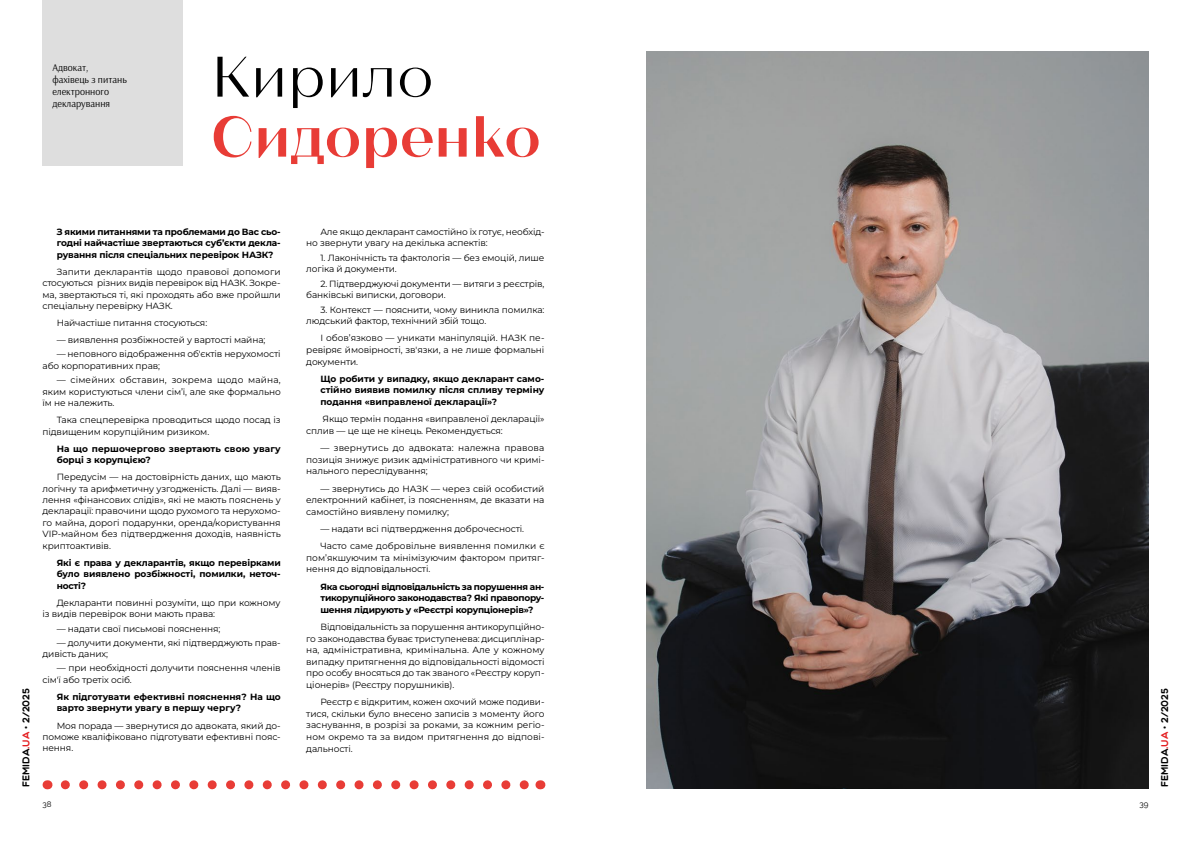
<style>
.page{position:relative;width:1191px;height:842px;background:#fff}
.page>*{position:absolute;margin:0;border:0;box-sizing:border-box;transform-origin:0 0}
.Заголовок{font:57px "Kyiv Type Sans Bold 3";color:#e83c36}
.Заголовок-2{font:57px "Kyiv Type Sans Regular 3";color:#000}
.Посада{font:10px "Arsenal";color:#000}
.t1{font:10px "Multicolore";color:#000}
.Text{font:9px/11.6px "Montserrat";letter-spacing:-.01em;color:#000;text-align:justify}
.Intervyu{font:700 9px/11.4px "Montserrat";letter-spacing:-.005em;color:#000;text-align:justify}
.t2{font:8px "Raleway";color:#000}
.s1{color:#e41f21}
</style>
<div class="page">
<div style="left:43px;top:0;width:140px;height:166px;background:#dedede"></div>
<svg style="left:65px;top:780px;width:464px;height:9px"></svg>
<img style="left:646px;top:51px;width:502px;height:737px">
<p class="Посада" style="left:52px;top:61px;width:38px">Адвокат,</p>
<p class="Посада" style="left:52px;top:73px;width:76px">фахівець з питань</p>
<p class="Посада" style="left:52px;top:85px;width:58px">електронного</p>
<p class="Посада" style="left:52px;top:97px;width:59px">декларування</p>
<p class="Заголовок-2" style="left:210px;top:38px;width:224px">Кирило</p>
<p class="Заголовок" style="left:210px;top:98px;width:332px">Сидоренко</p>
<p class="t1" style="left:20px;top:787px;width:101px;rotate:-90deg">Femida<span class="s1">.ua</span> • 2/2025</p>
<p class="Intervyu" style="left:57px;top:226px;width:225px">З якими питаннями та проблемами до Вас сьо&shy;годні найчастіше звертаються суб’єкти декла&shy;рування після спеціальних перевірок НАЗК?</p>
<p class="Text" style="left:43px;top:266px;width:240px;text-indent:14px">Запити декларантів щодо правової допомоги стосуються різних видів перевірок від НАЗК. Зокре&shy;ма, звертаються ті, які проходять або вже пройшли спеціальну перевірку НАЗК.</p>
<p class="Text" style="left:57px;top:318px;width:152px">Найчастіше питання стосуються:</p>
<p class="Text" style="left:57px;top:335px;width:210px">— виявлення розбіжностей у вартості майна;</p>
<p class="Text" style="left:43px;top:349px;width:240px;text-indent:14px">— неповного відображення об'єктів нерухомості або корпоративних прав;</p>
<p class="Text" style="left:43px;top:375px;width:240px;text-indent:14px">— сімейних обставин, зокрема щодо майна, яким користуються члени сім’ї, але яке формально їм не належить.</p>
<p class="Text" style="left:43px;top:415px;width:240px;text-indent:14px">Така спецперевірка проводиться щодо посад із підвищеним корупційним ризиком.</p>
<p class="Intervyu" style="left:57px;top:443px;width:225px">На що першочергово звертають свою увагу борці з корупцією?</p>
<p class="Text" style="left:43px;top:472px;width:240px;text-indent:14px">Передусім — на достовірність даних, що мають логічну та арифметичну узгодженість. Далі — вияв&shy;лення «фінансових слідів», які не мають пояснень у декларації: правочини щодо рухомого та нерухомо&shy;го майна, дорогі подарунки, оренда/користування VIP-майном без підтвердження доходів, наявність криптоактивів.</p>
<p class="Intervyu" style="left:57px;top:557px;width:225px">Які є права у декларантів, якщо перевірками було виявлено розбіжності, помилки, неточ&shy;ності?</p>
<p class="Text" style="left:43px;top:598px;width:240px;text-indent:14px">Декларанти повинні розуміти, що при кожному із видів перевірок вони мають права:</p>
<p class="Text" style="left:57px;top:623px;width:165px">— надати свої письмові пояснення;</p>
<p class="Text" style="left:43px;top:637px;width:240px;text-indent:14px">— долучити документи, які підтверджують прав&shy;дивість даних;</p>
<p class="Text" style="left:43px;top:663px;width:240px;text-indent:14px">— при необхідності долучити пояснення членів сім'ї або третіх осіб.</p>
<p class="Intervyu" style="left:57px;top:692px;width:225px">Як підготувати ефективні пояснення? На що варто звернути увагу в першу чергу?</p>
<p class="Text" style="left:43px;top:720px;width:240px;text-indent:14px">Моя порада — звернутися до адвоката, який до&shy;поможе кваліфіковано підготувати ефективні пояс&shy;нення.</p>
<p class="Text" style="left:306px;top:226px;width:240px;text-indent:14px">Але якщо декларант самостійно їх готує, необхід&shy;но звернути увагу на декілька аспектів:</p>
<p class="Text" style="left:306px;top:252px;width:240px;text-indent:14px">1. Лаконічність та фактологія — без емоцій, лише логіка й документи.</p>
<p class="Text" style="left:306px;top:278px;width:240px;text-indent:14px">2. Підтверджуючі документи — витяги з реєстрів, банківські виписки, договори.</p>
<p class="Text" style="left:306px;top:304px;width:240px;text-indent:14px">3. Контекст — пояснити, чому виникла помилка: людський фактор, технічний збій тощо.</p>
<p class="Text" style="left:306px;top:333px;width:240px;text-indent:14px">І обов’язково — уникати маніпуляцій. НАЗК пе&shy;ревіряє ймовірності, зв'язки, а не лише формальні документи.</p>
<p class="Intervyu" style="left:320px;top:373px;width:225px">Що робити у випадку, якщо декларант само&shy;стійно виявив помилку після спливу терміну подання «виправленої декларації»?</p>
<p class="Text" style="left:306px;top:414px;width:240px;text-indent:16px">Якщо термін подання «виправленої декларації» сплив — це ще не кінець. Рекомендується:</p>
<p class="Text" style="left:306px;top:443px;width:240px;text-indent:14px">— звернутись до адвоката: належна правова позиція знижує ризик адміністративного чи кримі&shy;нального переслідування;</p>
<p class="Text" style="left:306px;top:483px;width:240px;text-indent:14px">— звернутись до НАЗК — через свій особистий електронний кабінет, із поясненням, де вказати на самостійно виявлену помилку;</p>
<p class="Text" style="left:320px;top:524px;width:205px">— надати всі підтвердження доброчесності.</p>
<p class="Text" style="left:306px;top:541px;width:240px;text-indent:14px">Часто саме добровільне виявлення помилки є пом’якшуючим та мінімізуючим фактором притяг&shy;нення до відповідальності.</p>
<p class="Intervyu" style="left:320px;top:581px;width:225px">Яка сьогодні відповідальність за порушення ан&shy;тикорупційного законодавства? Які правопору&shy;шення лідирують у «Реєстрі корупціонерів»?</p>
<p class="Text" style="left:306px;top:622px;width:240px;text-indent:14px">Відповідальність за порушення антикорупційно&shy;го законодавства буває триступенева: дисциплінар&shy;на, адміністративна, кримінальна. Але у кожному випадку притягнення до відповідальності відомості про особу вносяться до так званого «Реєстру коруп&shy;ціонерів» (Реєстру порушників).</p>
<p class="Text" style="left:306px;top:697px;width:240px;text-indent:14px">Реєстр є відкритим, кожен охочий може подиви&shy;тися, скільки було внесено записів з моменту його заснування, в розрізі за роками, за кожним регіо&shy;ном окремо та за видом притягнення до відпові&shy;дальності.</p>
<p class="t1" style="left:1158px;top:787px;width:101px;rotate:-90deg">Femida<span class="s1">.ua</span> • 2/2025</p>
<p class="t2" style="left:43px;top:798px;width:11px">38</p>
<p class="t2" style="left:1139px;top:798px;width:10px">39</p>
</div>
